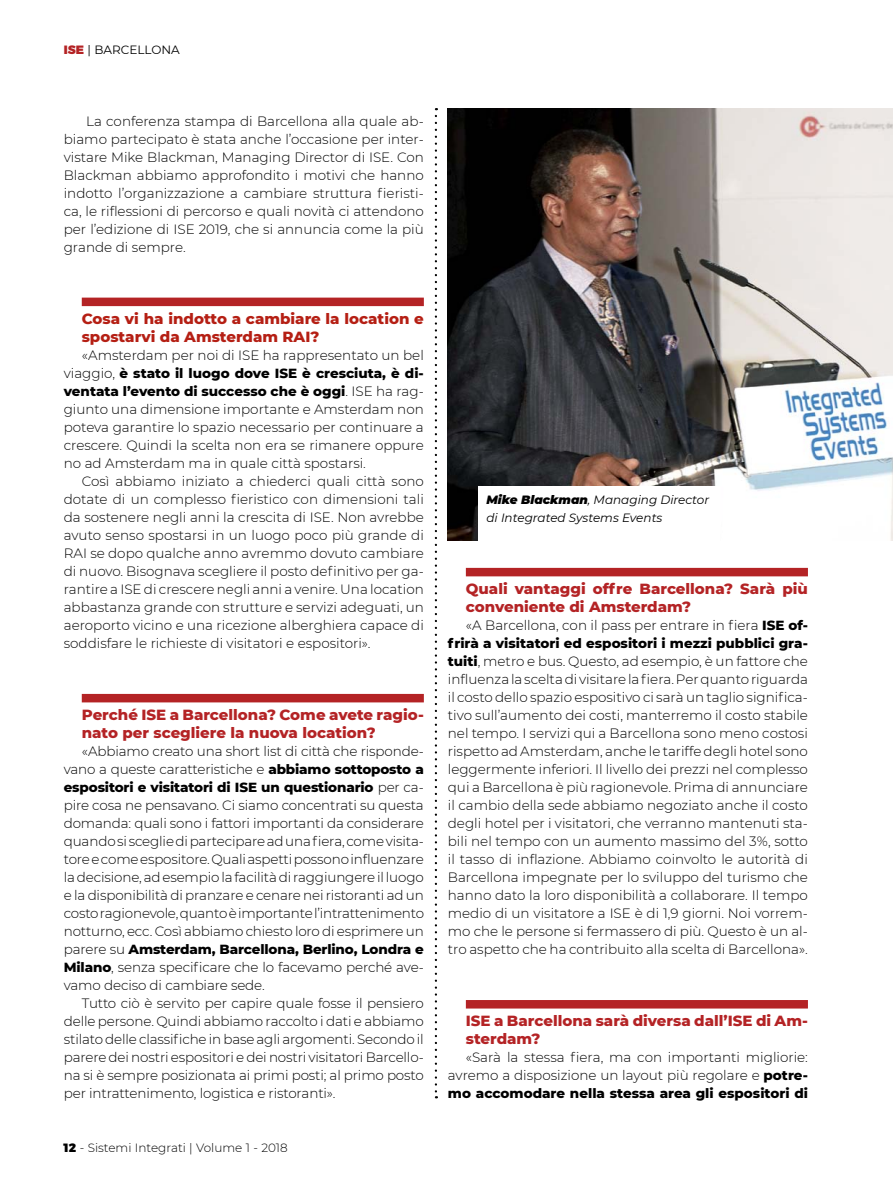
<style>
.page{position:relative;width:893px;height:1191px;background:#fff}
.page>*{position:absolute;margin:0;border:0;box-sizing:border-box;transform-origin:0 0}
.Capitoletto{font:800 15px/18px "Montserrat";color:#b42325}
.Capitoletto-2{font:800 15px/18px "Montserrat";color:#b51f14}
.Testo{font:300 13.5px/18px "Montserrat";color:#000;text-align:justify}
.Caption_Testo_Eviden{font:italic 12px/18px "Montserrat";color:#000}
.t1{font:300 12px "Montserrat";color:#000}
.t2{font:12px "Montserrat";color:#000}
.s1{font-weight:900;color:#b42325}
.s2{font-weight:800}
.s3{font-weight:900}
</style>
<div class="page">
<img style="left:448px;top:108px;width:445px;height:432px">
<svg style="left:435px;top:116px;width:2px;height:982px"></svg>
<div style="left:478px;top:486px;width:241px;height:64px;background:#fff"></div>
<div style="left:82px;top:297px;width:342px;height:9px;background:#b42325"></div>
<div style="left:82px;top:694px;width:342px;height:8px;background:#b42325"></div>
<div style="left:466px;top:568px;width:342px;height:8px;background:#b42325"></div>
<div style="left:466px;top:1000px;width:342px;height:8px;background:#b42325"></div>
<p class="t2" style="left:64px;top:41px;width:118px"><span class="s1">ISE</span> | BARCELLONA</p>
<p class="Testo" style="left:64px;top:112px;width:362px;text-indent:22px">La conferenza stampa di Barcellona alla quale ab&shy;biamo partecipato è stata anche l’occasione per inter&shy;vistare Mike Blackman, Managing Director di ISE. Con Blackman abbiamo approfondito i motivi che hanno indotto l’organizzazione a cambiare struttura fieristi&shy;ca, le riflessioni di percorso e quali novità ci attendono per l’edizione di ISE 2019, che si annuncia come la più grande di sempre.</p>
<p class="Capitoletto-2" style="left:82px;top:309px;width:344px">Cosa vi ha indotto a cambiare la location e spostarvi da Amsterdam RAI?</p>
<p class="Testo" style="left:64px;top:346px;width:362px;text-indent:18px">«Amsterdam per noi di ISE ha rappresentato un bel viaggio, <span class="s2">è stato il luogo dove ISE è cresciuta, è di&shy;ventata l’evento di successo che è oggi</span>. ISE ha rag&shy;giunto una dimensione importante e Amsterdam non poteva garantire lo spazio necessario per continuare a crescere. Quindi la scelta non era se rimanere oppure no ad Amsterdam ma in quale città spostarsi.</p>
<p class="Testo" style="left:64px;top:472px;width:362px;text-indent:18px">Così abbiamo iniziato a chiederci quali città sono dotate di un complesso fieristico con dimensioni tali da sostenere negli anni la crescita di ISE. Non avrebbe avuto senso spostarsi in un luogo poco più grande di RAI se dopo qualche anno avremmo dovuto cambiare di nuovo. Bisognava scegliere il posto definitivo per ga&shy;rantire a ISE di crescere negli anni a venire. Una location abbastanza grande con strutture e servizi adeguati, un aeroporto vicino e una ricezione alberghiera capace di soddisfare le richieste di visitatori e espositori».</p>
<p class="Capitoletto" style="left:82px;top:705px;width:344px">Perché ISE a Barcellona? Come avete ragio&shy;nato per scegliere la nuova location?</p>
<p class="Testo" style="left:64px;top:742px;width:362px;text-indent:18px">«Abbiamo creato una short list di città che risponde&shy;vano a queste caratteristiche e <span class="s2">abbiamo sottoposto a espositori e visitatori di ISE un questionario</span> per ca&shy;pire cosa ne pensavano. Ci siamo concentrati su questa domanda: quali sono i fattori importanti da considerare quando si sceglie di partecipare ad una fiera, come visita&shy;tore e come espositore. Quali aspetti possono influenzare la decisione, ad esempio la facilità di raggiungere il luogo e la disponibilità di pranzare e cenare nei ristoranti ad un costo ragionevole, quanto è importante l’intrattenimento notturno, ecc. Così abbiamo chiesto loro di esprimere un parere su <span class="s2">Amsterdam, Barcellona, Berlino, Londra e Milano</span>, senza specificare che lo facevamo perché ave&shy;vamo deciso di cambiare sede.</p>
<p class="Testo" style="left:64px;top:994px;width:362px;text-indent:18px">Tutto ciò è servito per capire quale fosse il pensiero delle persone. Quindi abbiamo raccolto i dati e abbiamo stilato delle classifiche in base agli argomenti. Secondo il parere dei nostri espositori e dei nostri visitatori Barcello&shy;na si è sempre posizionata ai primi posti; al primo posto per intrattenimento, logistica e ristoranti».</p>
<p class="t1" style="left:64px;top:1140px;width:225px"><span class="s3">12</span> - Sistemi Integrati | Volume 1 - 2018</p>
<p class="Caption_Testo_Eviden" style="left:486px;top:490px;width:224px"><span class="s3">Mike Blackman</span>, Managing Director di Integrated Systems Events</p>
<p class="Capitoletto" style="left:466px;top:579px;width:344px">Quali vantaggi offre Barcellona? Sarà più conveniente di Amsterdam?</p>
<p class="Testo" style="left:448px;top:616px;width:362px;text-indent:18px">«A Barcellona, con il pass per entrare in fiera <span class="s2">ISE of&shy;frirà a visitatori ed espositori i mezzi pubblici gra&shy;tuiti</span>, metro e bus. Questo, ad esempio, è un fattore che influenza la scelta di visitare la fiera. Per quanto riguarda il costo dello spazio espositivo ci sarà un taglio significa&shy;tivo sull’aumento dei costi, manterremo il costo stabile nel tempo. I servizi qui a Barcellona sono meno costosi rispetto ad Amsterdam, anche le tariffe degli hotel sono leggermente inferiori. Il livello dei prezzi nel complesso qui a Barcellona è più ragionevole. Prima di annunciare il cambio della sede abbiamo negoziato anche il costo degli hotel per i visitatori, che verranno mantenuti sta&shy;bili nel tempo con un aumento massimo del 3%, sotto il tasso di inflazione. Abbiamo coinvolto le autorità di Barcellona impegnate per lo sviluppo del turismo che hanno dato la loro disponibilità a collaborare. Il tempo medio di un visitatore a ISE è di 1,9 giorni. Noi vorrem&shy;mo che le persone si fermassero di più. Questo è un al&shy;tro aspetto che ha contribuito alla scelta di Barcellona».</p>
<p class="Capitoletto" style="left:466px;top:1011px;width:344px">ISE a Barcellona sarà diversa dall’ISE di Am&shy;sterdam?</p>
<p class="Testo" style="left:448px;top:1048px;width:362px;text-indent:18px">«Sarà la stessa fiera, ma con importanti migliorie: avremo a disposizione un layout più regolare e <span class="s2">potre&shy;mo accomodare nella stessa area gli espositori di</span></p>
</div>
